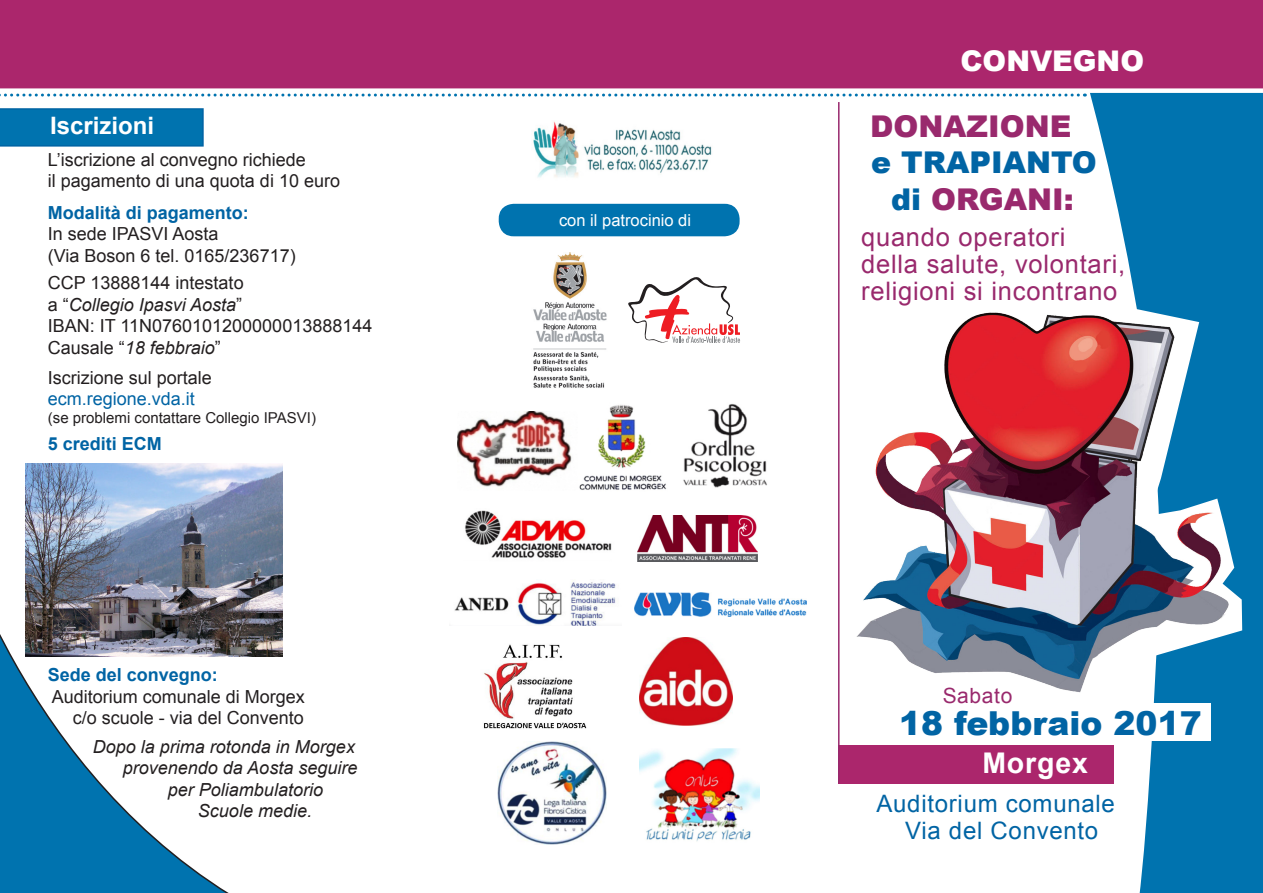
<style>
.page{position:relative;width:1263px;height:893px;background:#fff}
.page>*{position:absolute;margin:0;border:0;box-sizing:border-box;transform-origin:0 0}
.t1{font:900 33px "Arial";color:#0164a4}
.t2{font:900 30px "Arial";color:#99296d}
.t3{font:900 30px "Arial";color:#0164a4}
.t4{font:900 28.5px "Arial";color:#fff}
.t5{font:700 28.5px "Arial";letter-spacing:.03em;color:#fff}
.t6{font:25.5px "Arial";letter-spacing:.03em;color:#99296d}
.t7{font:24px "Arial";letter-spacing:.03em;color:#0164a4}
.t8{font:700 24px "Arial";color:#fff}
.t9{font:21px "Arial";letter-spacing:.03em;color:#99296d}
.t10{font:18px/21.6px "Arial";color:#231f20}
.t11{font:italic 18px "Arial";color:#231f20}
.t12{font:700 18px "Arial";color:#0164a4}
.t13{font:18px "Arial";color:#0164a4}
.t14{font:16.5px "Arial";color:#fff}
.t15{font:15px "Arial";color:#231f20}
.s1{color:#0164a4}
.s2{font-style:normal}
.s3{font-style:italic}
</style>
<div class="page">
<svg style="left:1059px;top:93px;width:204px;height:800px;fill:#0073af"></svg>
<div style="left:0;top:0;width:1263px;height:93px;background:#ab266c"></div>
<svg style="left:1059px;top:298px;width:183px;height:405px;fill:#0073af"></svg>
<img style="left:857px;top:312px;width:376px;height:381px">
<div style="left:1120px;top:703px;width:91px;height:38px;background:#fff"></div>
<div style="left:838px;top:745px;width:275px;height:38px;background:#ab266c"></div>
<svg style="left:0;top:94px;width:1078px;height:3px"></svg>
<svg style="left:0;top:108px;width:204px;height:39px;background:#0474af"></svg>
<img style="left:465px;top:510px;width:147px;height:48px">
<img style="left:640px;top:638px;width:92px;height:88px">
<img style="left:521px;top:581px;width:95px;height:44px">
<img style="left:521px;top:644px;width:66px;height:85px">
<img style="left:637px;top:516px;width:120px;height:45px">
<img style="left:634px;top:593px;width:173px;height:23px">
<img style="left:533px;top:121px;width:179px;height:57px">
<img style="left:521px;top:742px;width:85px;height:102px">
<img style="left:579px;top:405px;width:87px;height:85px">
<img style="left:683px;top:404px;width:84px;height:84px">
<img style="left:640px;top:748px;width:119px;height:93px">
<img style="left:533px;top:253px;width:74px;height:135px">
<div style="left:499px;top:204px;width:241px;height:32px;background:#0073af;border-radius:15px"></div>
<hr style="left:838px;top:102px;width:1px;height:681px;background:#99296d">
<img style="left:26px;top:464px;width:257px;height:60px">
<svg style="left:628px;top:277px;width:112px;height:65px"></svg>
<svg style="left:0;top:524px;width:521px;height:369px"></svg>
<img style="left:458px;top:412px;width:114px;height:75px">
<p class="t4" style="left:960px;top:40px;width:185px">CONVEGNO</p>
<p class="t8" style="left:50px;top:110px;width:106px">Iscrizioni</p>
<p class="t2" style="left:870px;top:105px;width:203px">DONAZIONE</p>
<p class="t3" style="left:871px;top:141px;width:227px">e TRAPIANTO</p>
<p class="t2" style="left:891px;top:177px;width:184px"><span class="s1">di</span> ORGANI:</p>
<p class="t6" style="left:861px;top:220px;width:206px">quando operatori</p>
<p class="t6" style="left:861px;top:247px;width:266px">della salute, volontari,</p>
<p class="t6" style="left:861px;top:274px;width:258px">religioni si incontrano</p>
<p class="t10" style="left:48px;top:149px;width:260px">L’iscrizione al convegno richiede</p>
<p class="t10" style="left:48px;top:170px;width:294px">il pagamento di una quota di 10 euro</p>
<p class="t12" style="left:48px;top:201px;width:203px">Modalità di pagamento:</p>
<p class="t10" style="left:48px;top:224px;width:172px">In sede IPASVI Aosta</p>
<p class="t10" style="left:48px;top:245px;width:249px">(Via Boson 6 tel. 0165/236717)</p>
<p class="t10" style="left:48px;top:272px;width:197px">CCP 13888144 intestato</p>
<p class="t11" style="left:48px;top:293px;width:196px"><span class="s2">a “</span>Collegio Ipasvi Aosta<span class="s2">”</span></p>
<p class="t10" style="left:48px;top:315px;width:326px">IBAN: IT 11N0760101200000013888144<br>Causale “<span class="s3">18 febbraio</span>”</p>
<p class="t10" style="left:48px;top:367px;width:166px">Iscrizione sul portale</p>
<p class="t13" style="left:48px;top:387px;width:149px">ecm.regione.vda.it</p>
<p class="t15" style="left:48px;top:408px;width:270px">(se problemi contattare Collegio IPASVI)</p>
<p class="t12" style="left:48px;top:432px;width:116px">5 crediti ECM</p>
<p class="t14" style="left:559px;top:210px;width:134px">con il patrocinio di</p>
<p class="t12" style="left:48px;top:663px;width:172px">Sede del convegno:</p>
<p class="t10" style="left:52px;top:686px;width:255px">Auditorium comunale di Morgex</p>
<p class="t10" style="left:73px;top:707px;width:233px">c/o scuole - via del Convento</p>
<p class="t11" style="left:93px;top:735px;width:264px">Dopo la prima rotonda in Morgex</p>
<p class="t11" style="left:123px;top:756px;width:236px">provenendo da Aosta seguire</p>
<p class="t11" style="left:168px;top:778px;width:157px">per Poliambulatorio</p>
<p class="t11" style="left:198px;top:799px;width:116px">Scuole medie.</p>
<p class="t9" style="left:943px;top:682px;width:71px">Sabato</p>
<p class="t1" style="left:899px;top:699px;width:304px">18 febbraio 2017</p>
<p class="t5" style="left:982px;top:745px;width:107px">Morgex</p>
<p class="t7" style="left:876px;top:788px;width:240px">Auditorium comunale</p>
<p class="t7" style="left:905px;top:815px;width:195px">Via del Convento</p>
</div>
